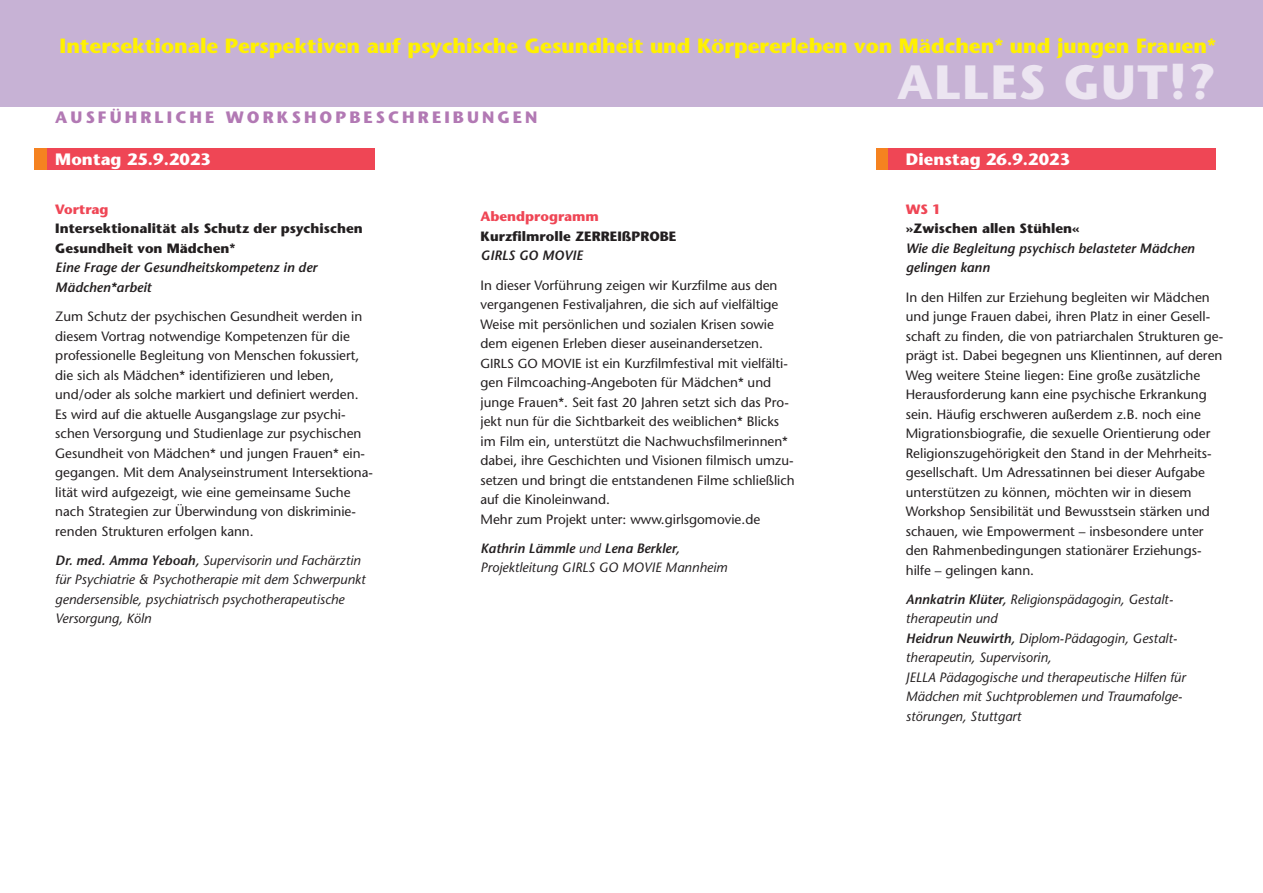
<style>
.page{position:relative;width:1263px;height:893px;background:#fff}
.page>*{position:absolute;margin:0;border:0;box-sizing:border-box;transform-origin:0 0}
.t1{font:700 48px "Stone Sans";letter-spacing:.03em;color:#ece5f1}
.t2{font:700 20.55px "Stone Sans";color:#fff101}
.t3{font:700 16.5px "Stone Sans";letter-spacing:.19em;color:#b279b4}
.t4{font:700 16.5px "Stone Sans";letter-spacing:.005em;color:#fff}
.t5{font:13.5px/19.5px "Stone Sans";color:#231f20}
.t6{font:italic 13.5px/19.5px "Stone Sans";color:#231f20}
.t7{font:italic 600 13.5px/19.5px "Stone Sans";color:#231f20}
.t8{font:700 13.5px/19.5px "Stone Sans";color:#231f20}
.t9{font:700 13.5px "Stone Sans";color:#ef4655}
.s1{font-weight:600}
.s2{font-size:13.05px}
</style>
<div class="page">
<div style="left:0;top:0;width:1263px;height:106px;background:#c7b2d5"></div>
<div style="left:34px;top:149px;width:13px;height:21px;background:#f58220"></div>
<div style="left:47px;top:149px;width:327px;height:21px;background:#ef4655"></div>
<div style="left:876px;top:149px;width:13px;height:21px;background:#f58220"></div>
<div style="left:889px;top:149px;width:327px;height:21px;background:#ef4655"></div>
<h2 class="t2" style="left:60px;top:38px;width:1158px">Intersektionale Perspektiven auf psychische Gesundheit und Körpererleben von Mädchen* und jungen Frauen*</h2>
<p class="t3" style="left:55px;top:111px;width:484px">AUSFÜHRLICHE WORKSHOPBESCHREIBUNGEN</p>
<p class="t4" style="left:55px;top:153px;width:157px">Montag 25.9.2023</p>
<p class="t9" style="left:55px;top:204px;width:55px">Vortrag</p>
<p class="t8" style="left:55px;top:220px;width:309px">Intersektionalität als Schutz der psychischen<br>Gesundheit von Mädchen*</p>
<p class="t7" style="left:55px;top:259px;width:263px">Eine Frage der Gesundheitskompetenz in der<br>Mädchen*arbeit</p>
<p class="t5" style="left:55px;top:308px;width:319px">Zum Schutz der psychischen Gesundheit werden in diesem Vortrag notwendige Kompetenzen für die professionelle Begleitung von Menschen fokussiert, die sich als Mädchen* identifizieren und leben, und/oder als solche markiert und definiert werden.<br>Es wird auf die aktuelle Ausgangslage zur psychi&shy;schen Versorgung und Studienlage zur psychischen Gesundheit von Mädchen* und jungen Frauen* ein&shy;gegangen. Mit dem Analyseinstrument Intersektiona&shy;lität wird aufgezeigt, wie eine gemeinsame Suche nach Strategien zur Überwindung von diskriminie&shy;renden Strukturen erfolgen kann.</p>
<p class="t6" style="left:55px;top:552px;width:312px"><span class="s1">Dr. med. Amma Yeboah,</span> Supervisorin und Fachärztin für Psychiatrie &amp; Psychotherapie mit dem Schwerpunkt gendersensible, psychiatrisch psychotherapeutische Versorgung, Köln</p>
<p class="t9" style="left:480px;top:211px;width:120px">Abendprogramm</p>
<p class="t8" style="left:480px;top:228px;width:197px">Kurzfilmrolle ZERREIßPROBE</p>
<p class="t7" style="left:480px;top:247px;width:104px">GIRLS GO MOVIE</p>
<p class="t5" style="left:480px;top:277px;width:316px">In dieser Vorführung zeigen wir Kurzfilme aus den vergangenen Festivaljahren, die sich auf vielfältige Weise mit persönlichen und sozialen Krisen sowie dem eigenen Erleben dieser auseinandersetzen.<br><span class="s2">GIRLS GO MOVIE</span> ist ein Kurzfilmfestival mit vielfälti&shy;gen Filmcoaching-Angeboten für Mädchen* und junge Frauen*. Seit fast <span class="s2">20</span> Jahren setzt sich das Pro&shy;jekt nun für die Sichtbarkeit des weiblichen* Blicks im Film ein, unterstützt die Nachwuchsfilmerinnen* dabei, ihre Geschichten und Visionen filmisch umzu&shy;setzen und bringt die entstandenen Filme schließlich auf die Kinoleinwand.<br>Mehr zum Projekt unter: www.girlsgomovie.de</p>
<p class="t6" style="left:480px;top:540px;width:248px"><span class="s1">Kathrin Lämmle</span> und <span class="s1">Lena Berkler,<br></span>Projektleitung GIRLS GO MOVIE Mannheim</p>
<h1 class="t1" style="left:897px;top:64px;width:320px">ALLES GUT!?</h1>
<p class="t4" style="left:906px;top:153px;width:166px">Dienstag 26.9.2023</p>
<p class="t9" style="left:906px;top:204px;width:37px">WS 1</p>
<p class="t8" style="left:906px;top:220px;width:175px">»Zwischen allen Stühlen«</p>
<p class="t7" style="left:906px;top:240px;width:290px">Wie die Begleitung psychisch belasteter Mädchen gelingen kann</p>
<p class="t5" style="left:906px;top:289px;width:319px">In den Hilfen zur Erziehung begleiten wir Mädchen und junge Frauen dabei, ihren Platz in einer Gesell&shy;schaft zu finden, die von patriarchalen Strukturen ge&shy;prägt ist. Dabei begegnen uns Klientinnen, auf deren Weg weitere Steine liegen: Eine große zusätzliche Herausforderung kann eine psychische Erkrankung sein. Häufig erschweren außerdem z.B. noch eine Migrationsbiografie, die sexuelle Orientierung oder Religionszugehörigkeit den Stand in der Mehrheits&shy;gesellschaft. Um Adressatinnen bei dieser Aufgabe unterstützen zu können, möchten wir in diesem Workshop Sensibilität und Bewusstsein stärken und schauen, wie Empowerment – insbesondere unter den Rahmenbedingungen stationärer Erziehungs&shy;hilfe – gelingen kann.</p>
<p class="t6" style="left:906px;top:591px;width:281px"><span class="s1">Annkatrin Klüter,</span> Religionspädagogin, Gestalt&shy;therapeutin und<br><span class="s1">Heidrun Neuwirth,</span> Diplom-Pädagogin, Gestalt&shy;therapeutin, Supervisorin,<br>JELLA Pädagogische und therapeutische Hilfen für Mädchen mit Suchtproblemen und Traumafolge&shy;störungen, Stuttgart</p>
</div>
